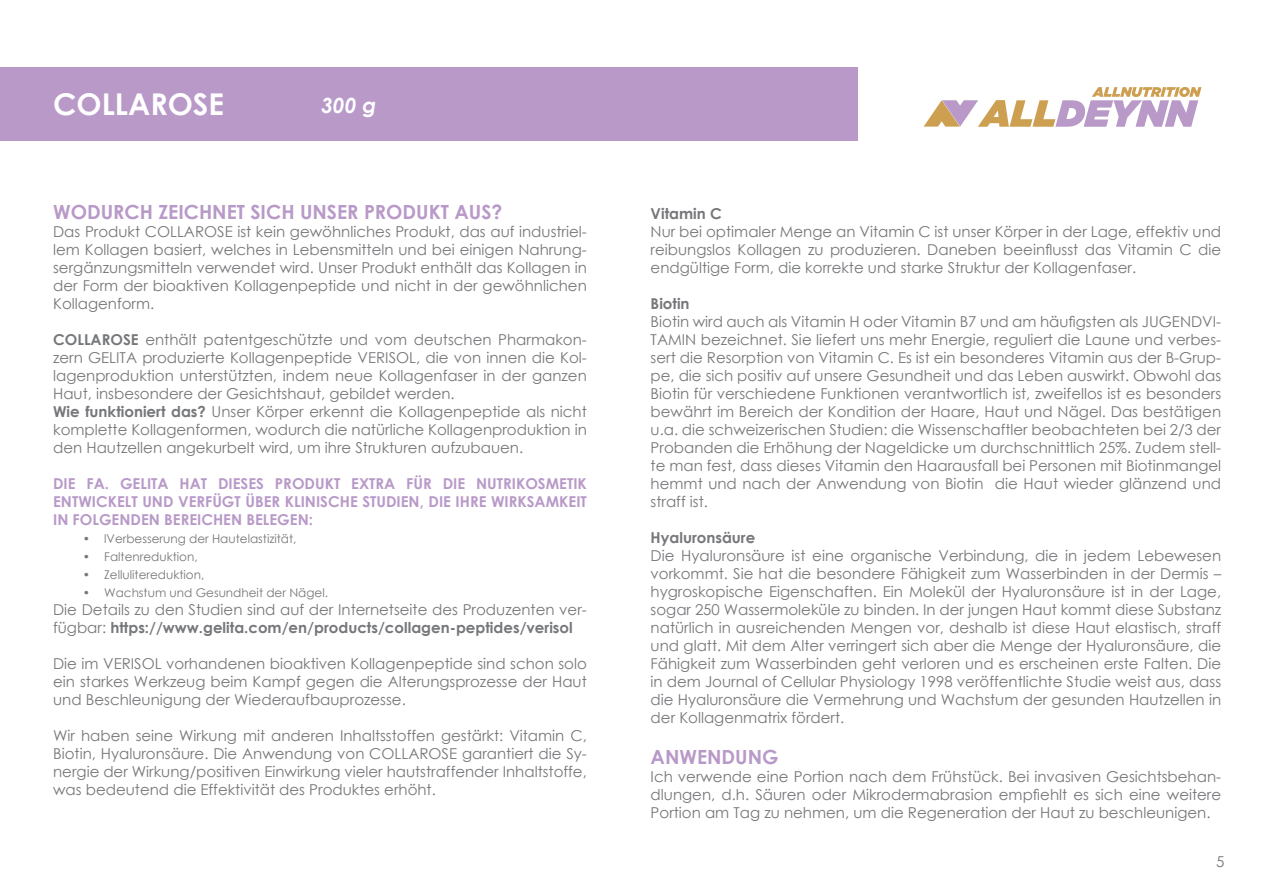
<style>
.page{position:relative;width:1263px;height:893px;background:#fff}
.page>*{position:absolute;margin:0;border:0;box-sizing:border-box;transform-origin:0 0}
.t1{font:700 30px "Century Gothic";color:#fff}
.t2{font:italic 700 21px "Century Gothic";color:#fff}
.t3{font:700 19.5px "Century Gothic";color:#b899c8}
.t4{font:15px/18px "Century Gothic";color:#76777a;text-align:justify}
.t5{font:700 15px/18px "Century Gothic";color:#b899c8;text-align:justify}
.t6{font:700 15px "Century Gothic";color:#76777a}
.t7{font:12px "Century Gothic";color:#76777a}
.s1{font-weight:700}
</style>
<div class="page">
<svg style="left:923px;top:87px;width:278px;height:40px"></svg>
<div style="left:0;top:67px;width:857px;height:74px;background:#b899c8"></div>
<h1 class="t1" style="left:53px;top:81px;width:173px">COLLAROSE</h1>
<h2 class="t2" style="left:321px;top:90px;width:57px">300 g</h2>
<h3 class="t3" style="left:53px;top:197px;width:451px">WODURCH ZEICHNET SICH UNSER PRODUKT AUS?</h3>
<p class="t4" style="left:53px;top:222px;width:535px">Das Produkt COLLAROSE ist kein gewöhnliches Produkt, das auf industriel&shy;lem Kollagen basiert, welches in Lebensmitteln und bei einigen Nahrung&shy;sergänzungsmitteln verwendet wird. Unser Produkt enthält das Kollagen in der Form der bioaktiven Kollagenpeptide und nicht in der gewöhnlichen Kollagenform.</p>
<p class="t4" style="left:53px;top:330px;width:535px;text-align:left"><span class="s1">COLLAROSE</span> enthält patentgeschützte und vom deutschen Pharmakon&shy;zern GELITA produzierte Kollagenpeptide VERISOL, die von innen die Kol&shy;lagenproduktion unterstützten, indem neue Kollagenfaser in der ganzen Haut, insbesondere der Gesichtshaut, gebildet werden.<br><span class="s1">Wie funktioniert das?</span> Unser Körper erkennt die Kollagenpeptide als nicht komplette Kollagenformen, wodurch die natürliche Kollagenproduktion in den Hautzellen angekurbelt wird, um ihre Strukturen aufzubauen.</p>
<p class="t5" style="left:53px;top:474px;width:535px">DIE FA. GELITA HAT DIESES PRODUKT EXTRA FÜR DIE NUTRIKOSMETIK ENTWICKELT UND VERFÜGT ÜBER KLINISCHE STUDIEN, DIE IHRE WIRKSAMKEIT IN FOLGENDEN BEREICHEN BELEGEN:</p>
<p class="t7" style="left:83px;top:530px;width:215px">• lVerbesserung der Hautelastizität,</p>
<p class="t7" style="left:83px;top:548px;width:116px">• Faltenreduktion,</p>
<p class="t7" style="left:83px;top:566px;width:123px">• Zellulitereduktion,</p>
<p class="t7" style="left:83px;top:584px;width:247px">• Wachstum und Gesundheit der Nägel.</p>
<p class="t4" style="left:53px;top:600px;width:535px">Die Details zu den Studien sind auf der Internetseite des Produzenten ver&shy;fügbar: <span class="s1">https://www.gelita.com/en/products/collagen-peptides/verisol</span></p>
<p class="t4" style="left:53px;top:654px;width:535px">Die im VERISOL vorhandenen bioaktiven Kollagenpeptide sind schon solo ein starkes Werkzeug beim Kampf gegen die Alterungsprozesse der Haut und Beschleunigung der Wiederaufbauprozesse.</p>
<p class="t4" style="left:53px;top:726px;width:535px">Wir haben seine Wirkung mit anderen Inhaltsstoffen gestärkt: Vitamin C, Biotin, Hyaluronsäure. Die Anwendung von COLLAROSE garantiert die Sy&shy;nergie der Wirkung/positiven Einwirkung vieler hautstraffender Inhaltstoffe, was bedeutend die Effektivität des Produktes erhöht.</p>
<p class="t6" style="left:651px;top:202px;width:73px">Vitamin C</p>
<p class="t4" style="left:651px;top:222px;width:572px">Nur bei optimaler Menge an Vitamin C ist unser Körper in der Lage, effektiv und reibungslos Kollagen zu produzieren. Daneben beeinflusst das Vitamin C die endgültige Form, die korrekte und starke Struktur der Kollagenfaser.</p>
<p class="t6" style="left:651px;top:292px;width:40px">Biotin</p>
<p class="t4" style="left:651px;top:312px;width:572px">Biotin wird auch als Vitamin H oder Vitamin B7 und am häufigsten als JUGENDVI-TAMIN bezeichnet. Sie liefert uns mehr Energie, reguliert die Laune und verbes&shy;sert die Resorption von Vitamin C. Es ist ein besonderes Vitamin aus der B-Grup&shy;pe, die sich positiv auf unsere Gesundheit und das Leben auswirkt. Obwohl das Biotin für verschiedene Funktionen verantwortlich ist, zweifellos ist es besonders bewährt im Bereich der Kondition der Haare, Haut und Nägel. Das bestätigen u.a. die schweizerischen Studien: die Wissenschaftler beobachteten bei 2/3 der Probanden die Erhöhung der Nageldicke um durchschnittlich 25%. Zudem stell&shy;te man fest, dass dieses Vitamin den Haarausfall bei Personen mit Biotinmangel hemmt und nach der Anwendung von Biotin die Haut wieder glänzend und straff ist.</p>
<p class="t6" style="left:651px;top:526px;width:106px">Hyaluronsäure</p>
<p class="t4" style="left:651px;top:546px;width:572px">Die Hyaluronsäure ist eine organische Verbindung, die in jedem Lebewesen vorkommt. Sie hat die besondere Fähigkeit zum Wasserbinden in der Dermis – hygroskopische Eigenschaften. Ein Molekül der Hyaluronsäure ist in der Lage, sogar 250 Wassermoleküle zu binden. In der jungen Haut kommt diese Substanz natürlich in ausreichenden Mengen vor, deshalb ist diese Haut elastisch, straff und glatt. Mit dem Alter verringert sich aber die Menge der Hyaluronsäure, die Fähigkeit zum Wasserbinden geht verloren und es erscheinen erste Falten. Die in dem Journal of Cellular Physiology 1998 veröffentlichte Studie weist aus, dass die Hyaluronsäure die Vermehrung und Wachstum der gesunden Hautzellen in der Kollagenmatrix fördert.</p>
<h3 class="t3" style="left:651px;top:742px;width:129px">ANWENDUNG</h3>
<p class="t4" style="left:651px;top:767px;width:572px">Ich verwende eine Portion nach dem Frühstück. Bei invasiven Gesichtsbehan&shy;dlungen, d.h. Säuren oder Mikrodermabrasion empfiehlt es sich eine weitere Portion am Tag zu nehmen, um die Regeneration der Haut zu beschleunigen.</p>
<p class="t4" style="left:1216px;top:853px;width:10px">5</p>
</div>
